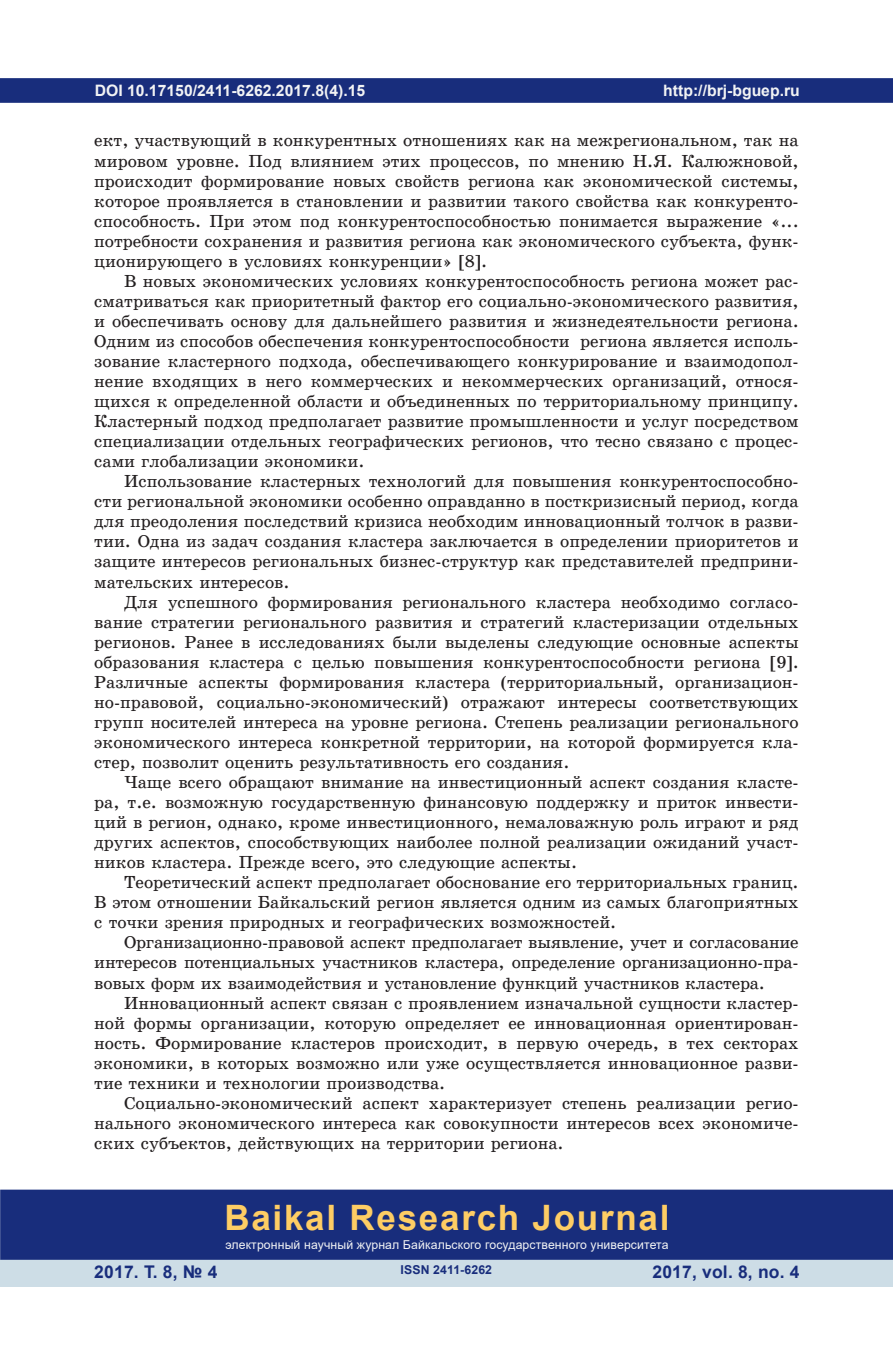
<style>
.page{position:relative;width:893px;height:1360px;background:#fff}
.page>*{position:absolute;margin:0;border:0;box-sizing:border-box;transform-origin:0 0}
.Текст{font:700 35px "Arial";letter-spacing:.05em;color:#fecd64}
.Текст-2{font:17.5px/19.9px "School Book C";color:#231f20;text-align:justify}
.Текст-3{font:700 17.5px "Arial";letter-spacing:.01em;color:#182d7c}
.Текст-4{font:700 15.75px "Arial";color:#f2f3f4}
.Текст-5{font:12.25px "Arial";letter-spacing:.01em;color:#f2f3f4}
.Текст-6{font:700 12.25px "Arial";letter-spacing:.01em;color:#182d7c}
</style>
<div class="page">
<div style="left:1px;top:79px;width:891px;height:23px;background:#182d7c"></div>
<div style="left:0;top:78px;width:893px;height:25px;border:2px solid #182d7c"></div>
<div style="left:0;top:1258px;width:893px;height:28px;background:#cddde6"></div>
<div style="left:1px;top:1190px;width:891px;height:68px;background:#182d7c"></div>
<div style="left:0;top:1189px;width:893px;height:70px;border:2px solid #182d7c"></div>
<p class="Текст-4" style="left:95px;top:79px;width:272px">DOI 10.17150/2411-6262.2017.8(4).15</p>
<p class="Текст-2" style="left:94px;top:131px;width:706px">ект, участвующий в конкурентных отношениях как на межрегиональном, так на мировом уровне. Под влиянием этих процессов, по мнению Н.Я. Калюжновой, происходит формирование новых свойств региона как экономической системы, которое проявляется в становлении и развитии такого свойства как конкуренто&shy;способность. При этом под конкурентоспособностью понимается выражение «... потребности сохранения и развития региона как экономического субъекта, функ&shy;ционирующего в условиях конкуренции» [8].</p>
<p class="Текст-2" style="left:94px;top:271px;width:706px;text-indent:30px">В новых экономических условиях конкурентоспособность региона может рас&shy;сматриваться как приоритетный фактор его социально-экономического развития, и обеспечивать основу для дальнейшего развития и жизнедеятельности региона.<br>Одним из способов обеспечения конкурентоспособности региона является исполь&shy;зование кластерного подхода, обеспечивающего конкурирование и взаимодопол&shy;нение входящих в него коммерческих и некоммерческих организаций, относя&shy;щихся к определенной области и объединенных по территориальному принципу.<br>Кластерный подход предполагает развитие промышленности и услуг посредством специализации отдельных географических регионов, что тесно связано с процес&shy;сами глобализации экономики.</p>
<p class="Текст-2" style="left:94px;top:471px;width:706px;text-indent:30px">Использование кластерных технологий для повышения конкурентоспособно&shy;сти региональной экономики особенно оправданно в посткризисный период, когда для преодоления последствий кризиса необходим инновационный толчок в разви&shy;тии. Одна из задач создания кластера заключается в определении приоритетов и защите интересов региональных бизнес-структур как представителей предприни&shy;мательских интересов.</p>
<p class="Текст-2" style="left:94px;top:592px;width:706px;text-indent:30px">Для успешного формирования регионального кластера необходимо согласо&shy;вание стратегии регионального развития и стратегий кластеризации отдельных регионов. Ранее в исследованиях были выделены следующие основные аспекты образования кластера с целью повышения конкурентоспособности региона [9].<br>Различные аспекты формирования кластера (территориальный, организацион&shy;но-правовой, социально-экономический) отражают интересы соответствующих групп носителей интереса на уровне региона. Степень реализации регионального экономического интереса конкретной территории, на которой формируется кла&shy;стер, позволит оценить результативность его создания.</p>
<p class="Текст-2" style="left:94px;top:772px;width:706px;text-indent:30px">Чаще всего обращают внимание на инвестиционный аспект создания класте&shy;ра, т.е. возможную государственную финансовую поддержку и приток инвести&shy;ций в регион, однако, кроме инвестиционного, немаловажную роль играют и ряд других аспектов, способствующих наиболее полной реализации ожиданий участ&shy;ников кластера. Прежде всего, это следующие аспекты.</p>
<p class="Текст-2" style="left:94px;top:872px;width:706px;text-indent:30px">Теоретический аспект предполагает обоснование его территориальных границ.<br>В этом отношении Байкальский регион является одним из самых благоприятных с точки зрения природных и географических возможностей.</p>
<p class="Текст-2" style="left:94px;top:932px;width:706px;text-indent:30px">Организационно-правовой аспект предполагает выявление, учет и согласование интересов потенциальных участников кластера, определение организационно-пра&shy;вовых форм их взаимодействия и установление функций участников кластера.</p>
<p class="Текст-2" style="left:94px;top:992px;width:706px;text-indent:30px">Инновационный аспект связан с проявлением изначальной сущности кластер&shy;ной формы организации, которую определяет ее инновационная ориентирован&shy;ность. Формирование кластеров происходит, в первую очередь, в тех секторах экономики, в которых возможно или уже осуществляется инновационное разви&shy;тие техники и технологии производства.</p>
<p class="Текст-2" style="left:94px;top:1092px;width:706px;text-indent:30px">Социально-экономический аспект характеризует степень реализации регио&shy;нального экономического интереса как совокупности интересов всех экономиче&shy;ских субъектов, действующих на территории региона.</p>
<p class="Текст-4" style="left:663px;top:79px;width:138px">http://brj-bguep.ru</p>
<p class="Текст" style="left:224px;top:1192px;width:447px">Baikal Research Journal</p>
<p class="Текст-5" style="left:225px;top:1236px;width:445px">электронный научный журнал Байкальского государственного университета</p>
<p class="Текст-6" style="left:401px;top:1261px;width:93px">ISSN 2411-6262</p>
<p class="Текст-3" style="left:94px;top:1259px;width:125px">2017. Т. 8, № 4</p>
<p class="Текст-3" style="left:652px;top:1259px;width:149px">2017, vol. 8, no. 4</p>
</div>
